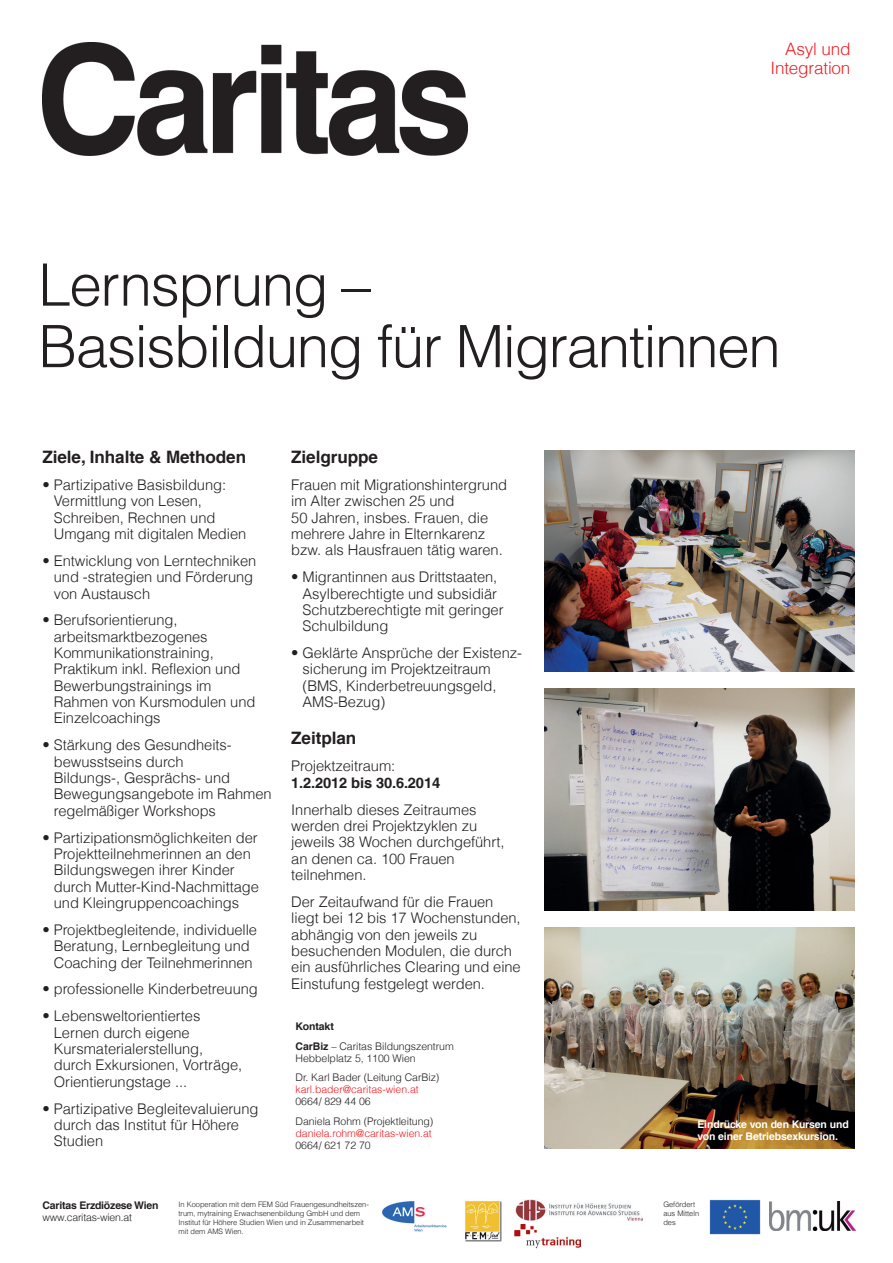
<style>
.page{position:relative;width:893px;height:1263px;background:#fff}
.page>*{position:absolute;margin:0;border:0;box-sizing:border-box;transform-origin:0 0}
.t1{font:300 58.5px "Helvetica LT Com";letter-spacing:-.025em;color:#231f20}
.t2{font:700 17.1px "Helvetica LT Com";letter-spacing:-.005em;color:#231f20}
.t3{font:300 17.1px "Helvetica LT Com";letter-spacing:-.01em;color:#ee1d23}
.t4{font:300 14.7px/16.4px "Helvetica LT Com";letter-spacing:-.005em;color:#231f20}
.t5{font:700 14.7px "Helvetica LT Com";letter-spacing:-.01em;color:#231f20}
.t6{font:300 10.5px "Helvetica LT Com";letter-spacing:-.005em;color:#231f20}
.t7{font:300 10.5px "Helvetica LT Com";letter-spacing:-.005em;color:#ee1d23}
.t8{font:700 10.5px/12px "Helvetica LT Com";letter-spacing:-.01em;color:#fff}
.t9{font:700 10.5px "Helvetica LT Com";letter-spacing:-.02em;color:#231f20}
.t10{font:300 7.5px/9px "Helvetica LT Com";letter-spacing:-.005em;color:#231f20}
.s1{font-weight:700}
</style>
<div class="page">
<img style="left:43px;top:43px;width:425px;height:112px">
<img style="left:544px;top:451px;width:311px;height:221px">
<img style="left:709px;top:1199px;width:51px;height:35px">
<img style="left:770px;top:1201px;width:86px;height:29px">
<img style="left:514px;top:1225px;width:67px;height:24px">
<img style="left:465px;top:1201px;width:36px;height:41px">
<img style="left:515px;top:1199px;width:127px;height:22px">
<img style="left:544px;top:689px;width:311px;height:221px">
<img style="left:544px;top:927px;width:311px;height:221px">
<img style="left:383px;top:1201px;width:64px;height:31px">
<p class="t3" style="left:785px;top:38px;width:67px">Asyl und</p>
<p class="t3" style="left:770px;top:57px;width:82px">Integration</p>
<p class="t1" style="left:38px;top:248px;width:334px">Lernsprung –</p>
<p class="t1" style="left:38px;top:310px;width:744px">Basisbildung für Migrantinnen</p>
<p class="t2" style="left:43px;top:447px;width:205px">Ziele, Inhalte &amp; Methoden</p>
<p class="t4" style="left:54px;top:476px;width:194px;text-indent:-11px">• Partizipative Basisbildung:<br>Vermittlung von Lesen,<br>Schreiben, Rechnen und<br>Umgang mit digitalen Medien</p>
<p class="t4" style="left:54px;top:552px;width:204px;text-indent:-11px">• Entwicklung von Lerntechniken und -strategien und Förderung von Austausch</p>
<p class="t4" style="left:54px;top:612px;width:203px;text-indent:-11px">• Berufsorientierung, arbeitsmarktbezogenes<br>Kommunikationstraining,<br>Praktikum inkl. Reflexion und<br>Bewerbungstrainings im<br>Rahmen von Kursmodulen und<br>Einzelcoachings</p>
<p class="t4" style="left:54px;top:737px;width:219px;text-indent:-11px">• Stärkung des Gesundheits&shy;bewusstseins durch<br>Bildungs-, Gesprächs- und<br>Bewegungsangebote im Rahmen regelmäßiger Workshops</p>
<p class="t4" style="left:54px;top:829px;width:207px;text-indent:-11px">• Partizipationsmöglichkeiten der<br>Projektteilnehmerinnen an den<br>Bildungswegen ihrer Kinder durch Mutter-Kind-Nachmittage und Kleingruppencoachings</p>
<p class="t4" style="left:43px;top:921px;width:216px;text-align:center">• Projektbegleitende, individuelle<br>Beratung, Lernbegleitung und<br>Coaching der Teilnehmerinnen</p>
<p class="t4" style="left:43px;top:981px;width:217px">• professionelle Kinderbetreuung</p>
<p class="t4" style="left:54px;top:1008px;width:190px;text-indent:-11px">• Lebensweltorientiertes<br>Lernen durch eigene<br>Kursmaterialerstellung, durch Exkursionen, Vorträge,<br>Orientierungstage ...</p>
<p class="t4" style="left:54px;top:1100px;width:206px;text-indent:-11px">• Partizipative Begleitevaluierung durch das Institut für Höhere<br>Studien</p>
<p class="t2" style="left:291px;top:447px;width:88px">Zielgruppe</p>
<p class="t4" style="left:291px;top:476px;width:217px">Frauen mit Migrationshintergrund im Alter zwischen 25 und</p>
<p class="t4" style="left:291px;top:509px;width:198px">50 Jahren, insbes. Frauen, die mehrere Jahre in Elternkarenz</p>
<p class="t4" style="left:291px;top:542px;width:213px">bzw. als Hausfrauen tätig waren.</p>
<p class="t4" style="left:303px;top:569px;width:203px;text-indent:-11px">• Migrantinnen aus Drittstaaten,<br>Asylberechtigte und subsidiär<br>Schutzberechtigte mit geringer<br>Schulbildung</p>
<p class="t4" style="left:303px;top:644px;width:221px;text-indent:-11px">• Geklärte Ansprüche der Existenz&shy;sicherung im Projektzeitraum (BMS, Kinderbetreuungsgeld,<br>AMS-Bezug)</p>
<p class="t2" style="left:291px;top:728px;width:66px">Zeitplan</p>
<p class="t4" style="left:291px;top:758px;width:106px">Projektzeitraum:</p>
<p class="t5" style="left:291px;top:773px;width:150px">1.2.2012 bis 30.6.2014</p>
<p class="t4" style="left:291px;top:801px;width:215px">Innerhalb dieses Zeitraumes werden drei Projektzyklen zu jeweils 38 Wochen durchgeführt, an denen ca. 100 Frauen teilnehmen.</p>
<p class="t4" style="left:291px;top:893px;width:231px">Der Zeitaufwand für die Frauen liegt bei 12 bis 17 Wochenstunden, abhängig von den jeweils zu besuchenden Modulen, die durch ein ausführliches Clearing und eine</p>
<p class="t4" style="left:291px;top:975px;width:195px">Einstufung festgelegt werden.</p>
<p class="t9" style="left:296px;top:1020px;width:40px">Kontakt</p>
<p class="t6" style="left:296px;top:1039px;width:160px"><span class="s1">CarBiz</span> – Caritas Bildungszentrum</p>
<p class="t6" style="left:296px;top:1051px;width:122px">Hebbelplatz 5, 1100 Wien</p>
<p class="t6" style="left:296px;top:1071px;width:145px">Dr. Karl Bader (Leitung CarBiz)</p>
<p class="t7" style="left:296px;top:1083px;width:125px">karl.bader@caritas-wien.at</p>
<p class="t6" style="left:296px;top:1095px;width:77px">0664/ 829 44 06</p>
<p class="t6" style="left:296px;top:1114px;width:139px">Daniela Rohm (Projektleitung)</p>
<p class="t7" style="left:296px;top:1126px;width:138px">daniela.rohm@caritas-wien.at</p>
<p class="t6" style="left:296px;top:1138px;width:77px">0664/ 621 72 70</p>
<p class="t9" style="left:43px;top:1199px;width:118px">Caritas Erzdiözese Wien</p>
<p class="t6" style="left:43px;top:1210px;width:91px">www.caritas-wien.at</p>
<p class="t10" style="left:179px;top:1199px;width:192px">In Kooperation mit dem FEM Süd Frauengesundheitszen&shy;trum, mytraining Erwachsenenbildung GmbH und dem Institut für Höhere Studien Wien und in Zusammenarbeit mit dem AMS Wien.</p>
<p class="t8" style="left:697px;top:1118px;width:153px">Eindrücke von den Kursen und von einer Betriebsexkursion.</p>
<p class="t10" style="left:663px;top:1199px;width:37px">Gefördert aus Mitteln des</p>
</div>
